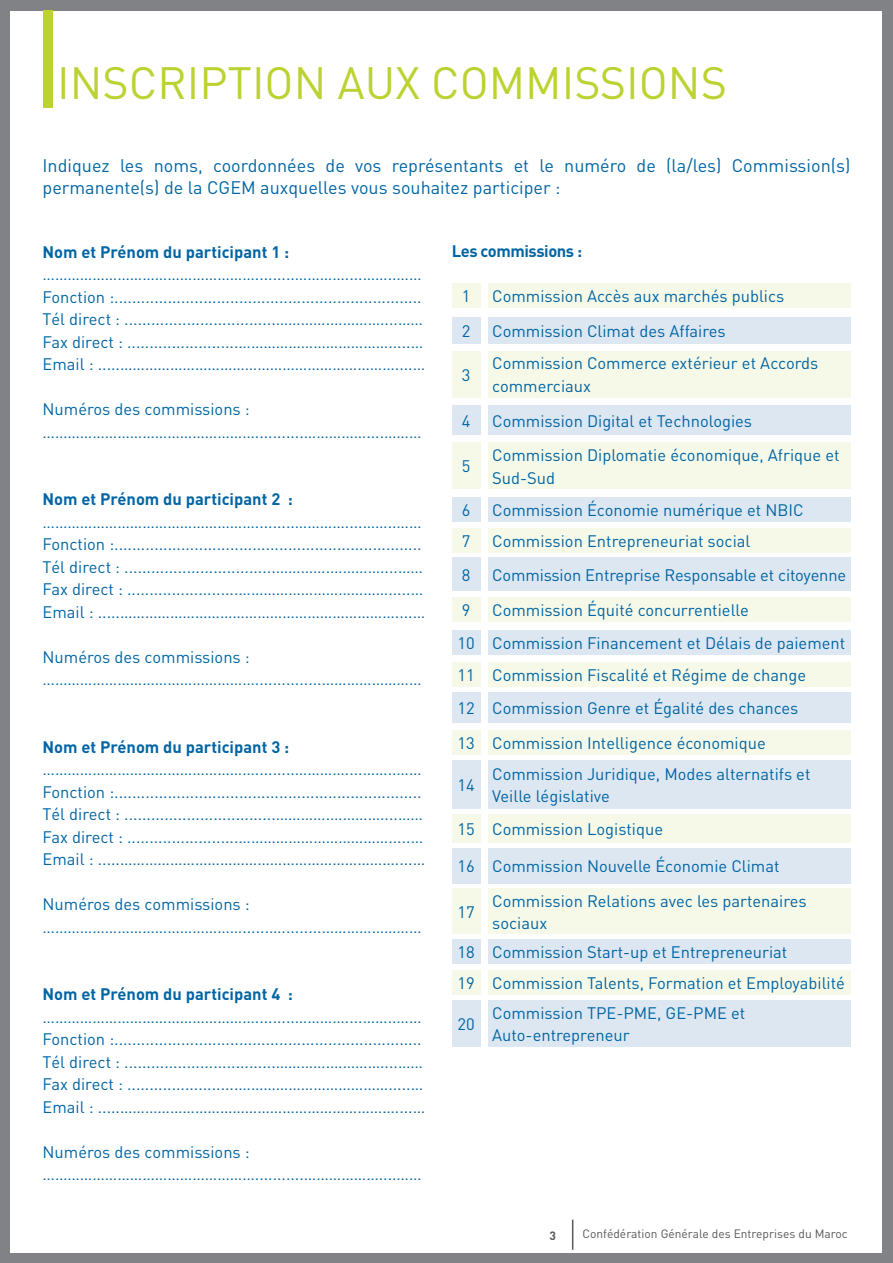
<style>
.page{position:relative;width:893px;height:1263px;background:#808285}
.page>*{position:absolute;margin:0;border:0;box-sizing:border-box;transform-origin:0 0}
.t1{font:44.7px "DIN";color:#bcd231}
.t2{font:18px/21.6px "DIN";color:#0065a4}
.t3{font:16.5px/22.5px "DIN";color:#0065a4}
.t4{font:700 16.5px "DIN";color:#0065a4}
.t5{font:700 16.5px "DIN";letter-spacing:-.025em;color:#0065a4}
.t6{font:12px "DIN";color:#57585a}
.t7{font:700 12px "DIN";color:#57585a}
</style>
<div class="page">
<div style="left:11px;top:11px;width:871px;height:1241px;background:#fff"></div>
<hr style="left:572px;top:1219px;width:1px;height:31px;background:#57585a">
<div style="left:43px;top:10px;width:10px;height:98px;background:#bcd231"></div>
<div style="left:488px;top:283px;width:362px;height:25px;background:#f6f9e8"></div>
<div style="left:488px;top:317px;width:362px;height:26px;background:#dde7f2"></div>
<div style="left:488px;top:351px;width:362px;height:46px;background:#f6f9e8"></div>
<div style="left:488px;top:405px;width:362px;height:30px;background:#dde7f2"></div>
<div style="left:488px;top:497px;width:362px;height:24px;background:#dde7f2"></div>
<div style="left:488px;top:528px;width:362px;height:25px;background:#f6f9e8"></div>
<div style="left:488px;top:597px;width:362px;height:25px;background:#f6f9e8"></div>
<div style="left:488px;top:630px;width:362px;height:25px;background:#dde7f2"></div>
<div style="left:488px;top:662px;width:362px;height:25px;background:#f6f9e8"></div>
<div style="left:488px;top:730px;width:362px;height:25px;background:#f6f9e8"></div>
<div style="left:488px;top:760px;width:362px;height:49px;background:#dde7f2"></div>
<div style="left:488px;top:814px;width:362px;height:28px;background:#f6f9e8"></div>
<div style="left:488px;top:848px;width:362px;height:35px;background:#dde7f2"></div>
<div style="left:488px;top:888px;width:362px;height:46px;background:#f6f9e8"></div>
<div style="left:488px;top:939px;width:362px;height:25px;background:#dde7f2"></div>
<div style="left:488px;top:970px;width:362px;height:25px;background:#f6f9e8"></div>
<div style="left:488px;top:693px;width:362px;height:30px;background:#dde7f2"></div>
<div style="left:488px;top:1000px;width:362px;height:46px;background:#dde7f2"></div>
<div style="left:488px;top:558px;width:362px;height:33px;background:#dde7f2"></div>
<div style="left:488px;top:442px;width:362px;height:47px;background:#f6f9e8"></div>
<div style="left:452px;top:283px;width:28px;height:25px;background:#f6f9e8"></div>
<div style="left:452px;top:317px;width:28px;height:26px;background:#dde7f2"></div>
<div style="left:452px;top:351px;width:28px;height:46px;background:#f6f9e8"></div>
<div style="left:452px;top:405px;width:28px;height:30px;background:#dde7f2"></div>
<div style="left:452px;top:497px;width:28px;height:24px;background:#dde7f2"></div>
<div style="left:452px;top:528px;width:28px;height:25px;background:#f6f9e8"></div>
<div style="left:452px;top:597px;width:28px;height:25px;background:#f6f9e8"></div>
<div style="left:452px;top:630px;width:28px;height:25px;background:#dde7f2"></div>
<div style="left:452px;top:662px;width:28px;height:25px;background:#f6f9e8"></div>
<div style="left:452px;top:730px;width:28px;height:25px;background:#f6f9e8"></div>
<div style="left:452px;top:760px;width:28px;height:49px;background:#dde7f2"></div>
<div style="left:452px;top:814px;width:28px;height:28px;background:#f6f9e8"></div>
<div style="left:452px;top:848px;width:28px;height:35px;background:#dde7f2"></div>
<div style="left:452px;top:888px;width:28px;height:46px;background:#f6f9e8"></div>
<div style="left:452px;top:939px;width:28px;height:25px;background:#dde7f2"></div>
<div style="left:452px;top:970px;width:28px;height:25px;background:#f6f9e8"></div>
<div style="left:452px;top:693px;width:28px;height:30px;background:#dde7f2"></div>
<div style="left:452px;top:1000px;width:28px;height:46px;background:#dde7f2"></div>
<div style="left:452px;top:558px;width:28px;height:33px;background:#dde7f2"></div>
<div style="left:452px;top:442px;width:28px;height:47px;background:#f6f9e8"></div>
<p class="t1" style="left:57px;top:55px;width:671px">INSCRIPTION AUX COMMISSIONS</p>
<p class="t2" style="left:43px;top:154px;width:809px">Indiquez les noms, coordonnées de vos représentants et le numéro de (la/les) Commission(s) permanente(s) de la CGEM auxquelles vous souhaitez participer :</p>
<p class="t4" style="left:43px;top:241px;width:248px">Nom et Prénom du participant 1 :</p>
<p class="t3" style="left:43px;top:263px;width:381px">…………………………………………….........…………....……..……</p>
<p class="t3" style="left:43px;top:285px;width:381px">Fonction :.....................................................................</p>
<p class="t3" style="left:43px;top:308px;width:382px">Tél direct : ..................................………….…………....……</p>
<p class="t3" style="left:43px;top:330px;width:382px">Fax direct : .........................……………………………….....…</p>
<p class="t3" style="left:43px;top:353px;width:384px">Email : .....…………………………………………………………....…</p>
<p class="t3" style="left:43px;top:398px;width:209px">Numéros des commissions :</p>
<p class="t3" style="left:43px;top:420px;width:381px">……………………………………………...........……………....………</p>
<p class="t4" style="left:43px;top:488px;width:252px">Nom et Prénom du participant 2 :</p>
<p class="t3" style="left:43px;top:510px;width:381px">…………………………………………….........…………....……..……</p>
<p class="t3" style="left:43px;top:533px;width:381px">Fonction :.....................................................................</p>
<p class="t3" style="left:43px;top:555px;width:382px">Tél direct : ..................................………….…………....……</p>
<p class="t3" style="left:43px;top:578px;width:382px">Fax direct : .........................……………………………….....…</p>
<p class="t3" style="left:43px;top:600px;width:384px">Email : .....…………………………………………………………....…</p>
<p class="t3" style="left:43px;top:645px;width:209px">Numéros des commissions :</p>
<p class="t3" style="left:43px;top:668px;width:381px">……………………………………………...............……………………</p>
<p class="t4" style="left:43px;top:736px;width:248px">Nom et Prénom du participant 3 :</p>
<p class="t3" style="left:43px;top:758px;width:381px">…………………………………………….........…………....……..……</p>
<p class="t3" style="left:43px;top:780px;width:381px">Fonction :.....................................................................</p>
<p class="t3" style="left:43px;top:803px;width:382px">Tél direct : ..................................………….…………....……</p>
<p class="t3" style="left:43px;top:825px;width:382px">Fax direct : .........................……………………………….....…</p>
<p class="t3" style="left:43px;top:848px;width:384px">Email : .....…………………………………………………………....…</p>
<p class="t3" style="left:43px;top:893px;width:209px">Numéros des commissions :</p>
<p class="t3" style="left:43px;top:915px;width:381px">…………………………………………......….........……………………</p>
<p class="t4" style="left:43px;top:983px;width:252px">Nom et Prénom du participant 4 :</p>
<p class="t3" style="left:43px;top:1005px;width:381px">…………………………………………….........…………....……..……</p>
<p class="t3" style="left:43px;top:1028px;width:381px">Fonction :.....................................................................</p>
<p class="t3" style="left:43px;top:1050px;width:382px">Tél direct : ..................................………….…………....……</p>
<p class="t3" style="left:43px;top:1073px;width:382px">Fax direct : .........................……………………………….....…</p>
<p class="t3" style="left:43px;top:1095px;width:384px">Email : .....…………………………………………………………....…</p>
<p class="t3" style="left:43px;top:1140px;width:209px">Numéros des commissions :</p>
<p class="t3" style="left:43px;top:1163px;width:381px">……………………………………………...........………………....……</p>
<p class="t5" style="left:452px;top:240px;width:132px">Les commissions :</p>
<p class="t3" style="left:462px;top:284px;width:10px">1</p>
<p class="t3" style="left:462px;top:319px;width:10px">2</p>
<p class="t3" style="left:462px;top:363px;width:10px">3</p>
<p class="t3" style="left:462px;top:409px;width:10px">4</p>
<p class="t3" style="left:462px;top:455px;width:10px">5</p>
<p class="t3" style="left:462px;top:498px;width:10px">6</p>
<p class="t3" style="left:462px;top:529px;width:10px">7</p>
<p class="t3" style="left:462px;top:564px;width:10px">8</p>
<p class="t3" style="left:462px;top:599px;width:10px">9</p>
<p class="t3" style="left:458px;top:632px;width:19px">10</p>
<p class="t3" style="left:458px;top:663px;width:19px">11</p>
<p class="t3" style="left:458px;top:697px;width:19px">12</p>
<p class="t3" style="left:458px;top:732px;width:19px">13</p>
<p class="t3" style="left:458px;top:773px;width:19px">14</p>
<p class="t3" style="left:458px;top:817px;width:19px">15</p>
<p class="t3" style="left:458px;top:855px;width:19px">16</p>
<p class="t3" style="left:458px;top:900px;width:19px">17</p>
<p class="t3" style="left:458px;top:941px;width:19px">18</p>
<p class="t3" style="left:458px;top:972px;width:19px">19</p>
<p class="t3" style="left:458px;top:1012px;width:19px">20</p>
<p class="t3" style="left:492px;top:284px;width:294px">Commission Accès aux marchés publics</p>
<p class="t3" style="left:492px;top:319px;width:235px">Commission Climat des Affaires</p>
<p class="t3" style="left:492px;top:352px;width:328px">Commission Commerce extérieur et Accords commerciaux</p>
<p class="t3" style="left:492px;top:409px;width:261px">Commission Digital et Technologies</p>
<p class="t3" style="left:492px;top:444px;width:349px">Commission Diplomatie économique, Afrique et<br>Sud-Sud</p>
<p class="t3" style="left:492px;top:498px;width:313px">Commission Économie numérique et NBIC</p>
<p class="t3" style="left:492px;top:529px;width:260px">Commission Entrepreneuriat social</p>
<p class="t3" style="left:492px;top:564px;width:356px">Commission Entreprise Responsable et citoyenne</p>
<p class="t3" style="left:492px;top:599px;width:258px">Commission Équité concurrentielle</p>
<p class="t3" style="left:492px;top:632px;width:355px">Commission Financement et Délais de paiement</p>
<p class="t3" style="left:492px;top:663px;width:315px">Commission Fiscalité et Régime de change</p>
<p class="t3" style="left:492px;top:697px;width:308px">Commission Genre et Égalité des chances</p>
<p class="t3" style="left:492px;top:732px;width:275px">Commission Intelligence économique</p>
<p class="t3" style="left:492px;top:762px;width:320px">Commission Juridique, Modes alternatifs et<br>Veille législative</p>
<p class="t3" style="left:492px;top:817px;width:172px">Commission Logistique</p>
<p class="t3" style="left:492px;top:855px;width:289px">Commission Nouvelle Économie Climat</p>
<p class="t3" style="left:492px;top:889px;width:316px">Commission Relations avec les partenaires sociaux</p>
<p class="t3" style="left:492px;top:941px;width:297px">Commission Start-up et Entrepreneuriat</p>
<p class="t3" style="left:492px;top:972px;width:354px">Commission Talents, Formation et Employabilité</p>
<p class="t3" style="left:492px;top:1001px;width:255px">Commission TPE-PME, GE-PME et<br>Auto-entrepreneur</p>
<p class="t7" style="left:549px;top:1227px;width:8px">3</p>
<p class="t6" style="left:583px;top:1226px;width:267px">Confédération Générale des Entreprises du Maroc</p>
</div>
